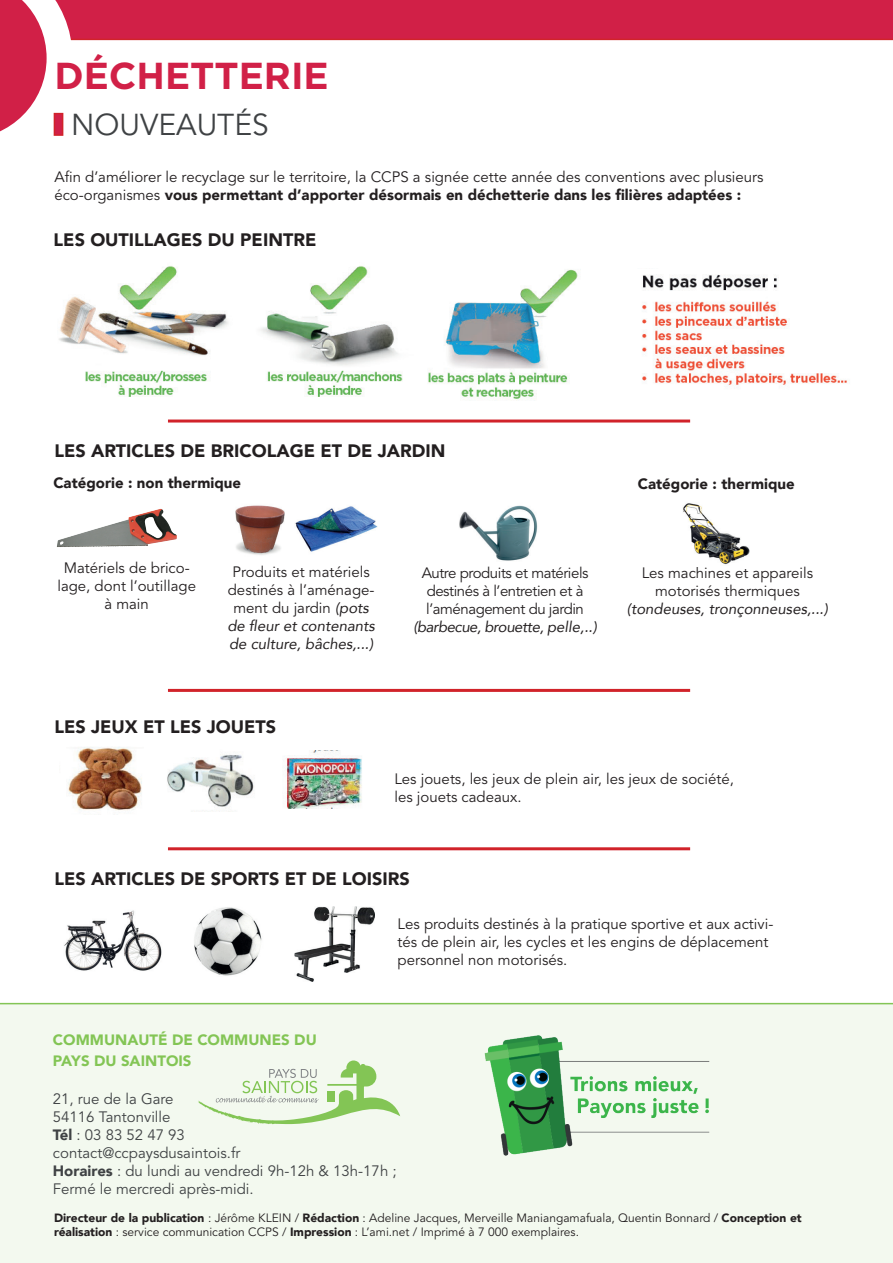
<style>
.page{position:relative;width:893px;height:1263px;background:#fff}
.page>*{position:absolute;margin:0;border:0;box-sizing:border-box;transform-origin:0 0}
.t1{font:700 37.5px "Gotham";color:#d12047}
.t2{font:30px "Avenir";color:#3f4244}
.t3{font:900 18px "Avenir";color:#231f20}
.t4{font:15px/18px "Avenir";color:#231f20}
.t5{font:15px/18px "Avenir";color:#3f4244}
.t6{font:15px/18px "Avenir";letter-spacing:-.03em;color:#231f20;text-align:center}
.t7{font:900 15px "Avenir";color:#231f20}
.t8{font:900 15px/21.6px "Avenir";color:#83c555}
.t9{font:italic 15px "Avenir";color:#231f20}
.t10{font:italic 15px "Avenir";letter-spacing:-.03em;color:#231f20}
.t11{font:12px/14.4px "Avenir";color:#231f20}
.s1{font-weight:900}
.s2{font-style:italic}
</style>
<div class="page">
<div style="left:0;top:1003px;width:893px;height:260px;background:#f3f9ef"></div>
<svg style="left:198px;top:1060px;width:202px;height:64px"></svg>
<svg style="left:0;top:0;width:893px;height:136px"></svg>
<img style="left:446px;top:1023px;width:304px;height:142px">
<div style="left:54px;top:113px;width:9px;height:23px;background:#d12047;border:2px solid #d1232a"></div>
<img style="left:59px;top:266px;width:344px;height:130px">
<img style="left:428px;top:269px;width:150px;height:132px">
<img style="left:642px;top:274px;width:206px;height:112px">
<img style="left:57px;top:509px;width:104px;height:38px">
<img style="left:235px;top:505px;width:50px;height:50px">
<img style="left:459px;top:505px;width:79px;height:56px">
<img style="left:683px;top:503px;width:67px;height:62px">
<img style="left:68px;top:747px;width:74px;height:64px">
<img style="left:167px;top:754px;width:87px;height:58px">
<img style="left:286px;top:750px;width:76px;height:58px">
<div style="left:168px;top:419px;width:522px;height:3px;border:2px solid #d1232a"></div>
<div style="left:168px;top:689px;width:522px;height:3px;border:2px solid #d1232a"></div>
<div style="left:168px;top:847px;width:522px;height:3px;border:2px solid #d1232a"></div>
<img style="left:64px;top:910px;width:98px;height:61px">
<img style="left:194px;top:907px;width:68px;height:69px">
<img style="left:295px;top:906px;width:80px;height:75px">
<img style="left:295px;top:506px;width:82px;height:46px">
<h1 class="t1" style="left:54px;top:54px;width:276px">DÉCHETTERIE</h1>
<h2 class="t2" style="left:71px;top:103px;width:199px">NOUVEAUTÉS</h2>
<p class="t4" style="left:54px;top:168px;width:710px">Afin d’améliorer le recyclage sur le territoire, la CCPS a signée cette année des conventions avec plusieurs éco-organismes <span class="s1">vous permettant d’apporter désormais en déchetterie dans les filières adaptées :</span></p>
<p class="t3" style="left:54px;top:225px;width:264px">LES OUTILLAGES DU PEINTRE</p>
<p class="t3" style="left:54px;top:436px;width:392px">LES ARTICLES DE BRICOLAGE ET DE JARDIN</p>
<p class="t7" style="left:53px;top:470px;width:189px">Catégorie : non thermique</p>
<p class="t7" style="left:638px;top:471px;width:158px">Catégorie : thermique</p>
<p class="t4" style="left:57px;top:559px;width:140px;text-align:center">Matériels de brico&shy;lage, dont l’outillage à main</p>
<p class="t4" style="left:227px;top:563px;width:149px;text-align:center">Produits et matériels destinés à l’aménage&shy;ment du jardin <span class="s2">(pots de fleur et contenants de culture, bâches,...)</span></p>
<p class="t6" style="left:422px;top:564px;width:168px">Autre produits et matériels destinés à l’entretien et à l’aménagement du jardin</p>
<p class="t10" style="left:413px;top:617px;width:185px">(barbecue, brouette, pelle,..)</p>
<p class="t3" style="left:54px;top:711px;width:223px">LES JEUX ET LES JOUETS</p>
<p class="t4" style="left:642px;top:564px;width:173px;text-align:center">Les machines et appareils motorisés thermiques</p>
<p class="t9" style="left:627px;top:600px;width:203px">(tondeuses, tronçonneuses,...)</p>
<p class="t4" style="left:394px;top:770px;width:341px">Les jouets, les jeux de plein air, les jeux de société, les jouets cadeaux.</p>
<p class="t3" style="left:54px;top:864px;width:357px">LES ARTICLES DE SPORTS ET DE LOISIRS</p>
<p class="t4" style="left:398px;top:915px;width:377px">Les produits destinés à la pratique sportive et aux activi&shy;tés de plein air, les cycles et les engins de déplacement personnel non motorisés.</p>
<p class="t8" style="left:53px;top:1028px;width:265px">COMMUNAUTÉ DE COMMUNES DU<br>PAYS DU SAINTOIS</p>
<p class="t5" style="left:53px;top:1090px;width:345px">21, rue de la Gare<br>54116 Tantonville<br><span class="s1">Tél</span> : 03 83 52 47 93<br>contact@ccpaysdusaintois.fr<br><span class="s1">Horaires</span> : du lundi au vendredi 9h-12h &amp; 13h-17h ;<br>Fermé le mercredi après-midi.</p>
<p class="t11" style="left:54px;top:1211px;width:749px"><span class="s1">Directeur de la publication</span> : Jérôme KLEIN / <span class="s1">Rédaction</span> : Adeline Jacques, Merveille Maniangamafuala, Quentin Bonnard / <span class="s1">Conception et réalisation</span> : service communication CCPS / <span class="s1">Impression</span> : L’ami.net / Imprimé à 7 000 exemplaires.</p>
</div>
